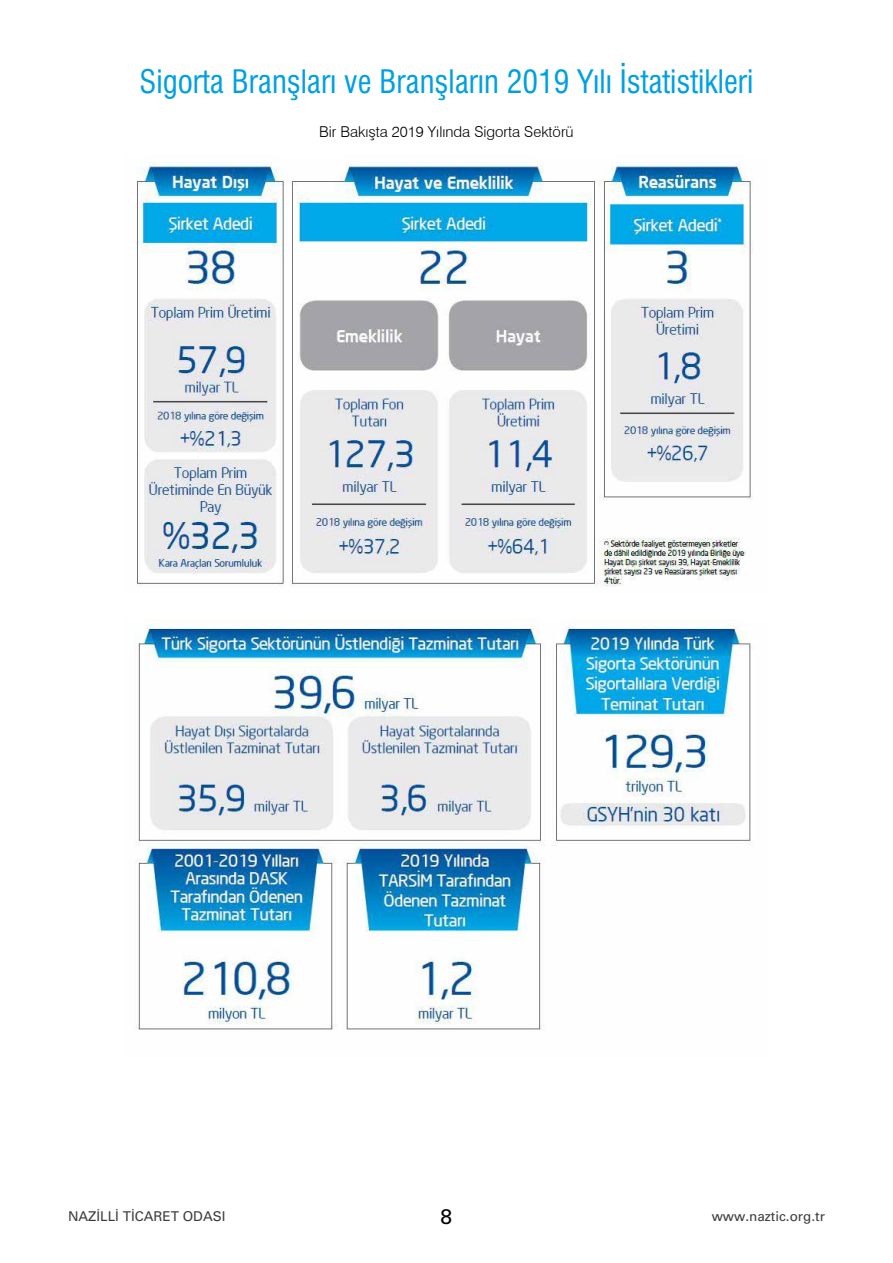
<style>
.page{position:relative;width:893px;height:1263px;background:#fff}
.page>*{position:absolute;margin:0;border:0;box-sizing:border-box;transform-origin:0 0}
.t1{font:31.5px "Swis 721 BT Condensed 2";color:#009fe3}
.t2{font:21px "Univers";color:#000}
.t3{font:300 15px "Swiss 721 BT";color:#000}
.t4{font:13.5px "Univers";color:#3c3c3b}
</style>
<div class="page">
<img style="left:136px;top:161px;width:617px;height:426px">
<img style="left:134px;top:619px;width:620px;height:411px">
<p class="t1" style="left:140px;top:63px;width:615px">Sigorta Branşları ve Branşların 2019 Yılı İstatistikleri</p>
<p class="t3" style="left:319px;top:122px;width:256px">Bir Bakışta 2019 Yılında Sigorta Sektörü</p>
<p class="t4" style="left:68px;top:1208px;width:159px">NAZİLLİ TİCARET ODASI</p>
<p class="t2" style="left:441px;top:1204px;width:13px">8</p>
<p class="t4" style="left:712px;top:1208px;width:115px">www.naztic.org.tr</p>
</div>
